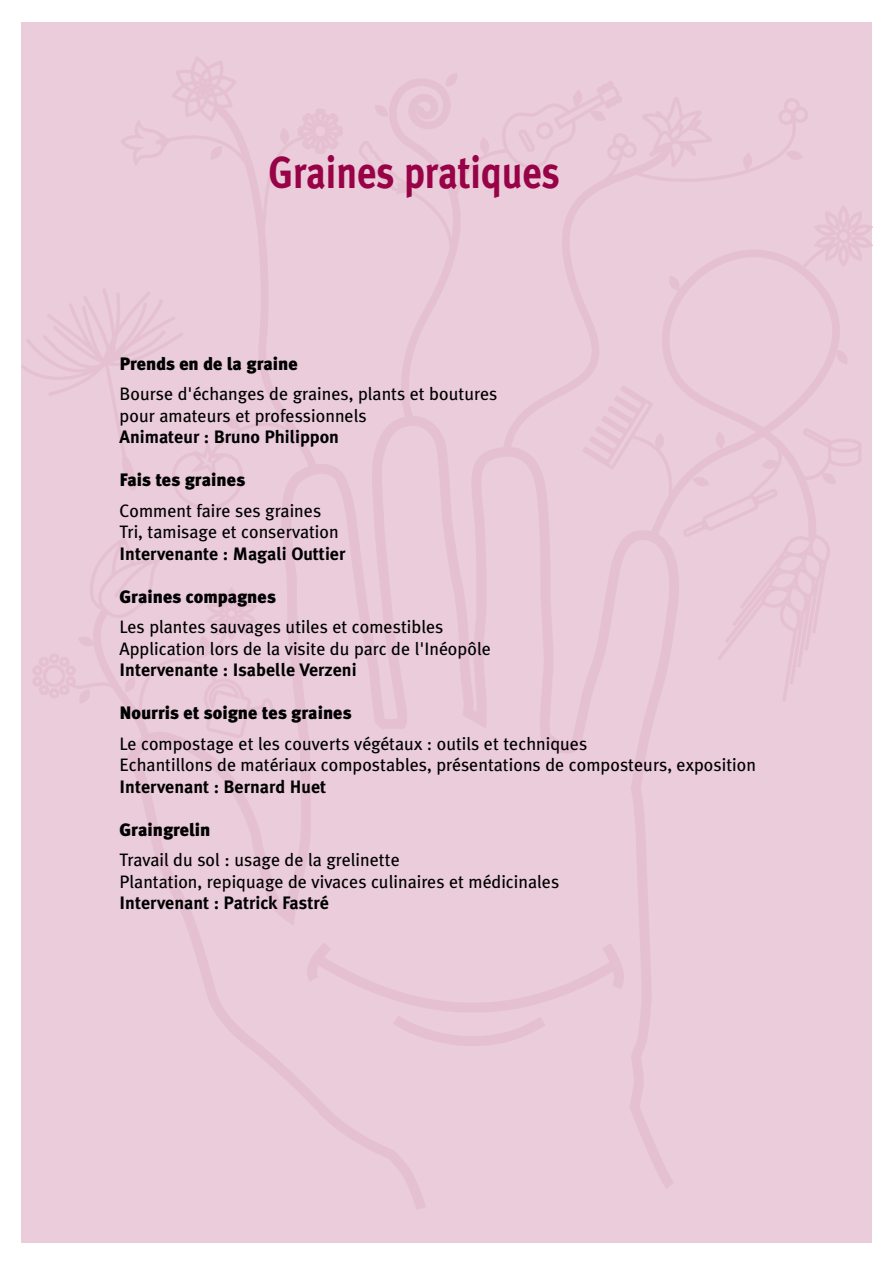
<style>
.page{position:relative;width:893px;height:1263px;background:#fff}
.page>*{position:absolute;margin:0;border:0;box-sizing:border-box;transform-origin:0 0}
.t1{font:700 45px "Meta Plus";color:#980247;scale:.85 1}
.t2{font:18px/21.6px "Meta Plus";color:#000}
.t3{font:700 18px "Meta Plus";color:#000}
.t4{font:900 18px "Meta Plus";color:#000}
</style>
<div class="page">
<div style="left:21px;top:23px;width:851px;height:1220px;background:#eaccda"></div>
<h1 class="t1" style="left:268px;top:152px;width:344px">Graines pratiques</h1>
<p class="t4" style="left:120px;top:356px;width:179px">Prends en de la graine</p>
<p class="t2" style="left:120px;top:384px;width:379px">Bourse d'échanges de graines, plants et boutures pour amateurs et professionnels</p>
<p class="t3" style="left:120px;top:429px;width:221px">Animateur : Bruno Philippon</p>
<p class="t4" style="left:120px;top:472px;width:127px">Fais tes graines</p>
<p class="t2" style="left:120px;top:500px;width:221px">Comment faire ses graines<br>Tri, tamisage et conservation</p>
<p class="t3" style="left:120px;top:545px;width:227px">Intervenante : Magali Outtier</p>
<p class="t4" style="left:120px;top:589px;width:158px">Graines compagnes</p>
<p class="t2" style="left:120px;top:617px;width:373px">Les plantes sauvages utiles et comestibles<br>Application lors de la visite du parc de l'Inéopôle</p>
<p class="t3" style="left:120px;top:662px;width:238px">Intervenante : Isabelle Verzeni</p>
<p class="t4" style="left:120px;top:705px;width:233px">Nourris et soigne tes graines</p>
<p class="t2" style="left:120px;top:733px;width:638px">Le compostage et les couverts végétaux : outils et techniques<br>Echantillons de matériaux compostables, présentations de composteurs, exposition</p>
<p class="t3" style="left:120px;top:778px;width:208px">Intervenant : Bernard Huet</p>
<p class="t4" style="left:120px;top:822px;width:92px">Graingrelin</p>
<p class="t2" style="left:120px;top:850px;width:441px">Travail du sol : usage de la grelinette<br>Plantation, repiquage de vivaces culinaires et médicinales</p>
<p class="t3" style="left:120px;top:895px;width:211px">Intervenant : Patrick Fastré</p>
</div>
